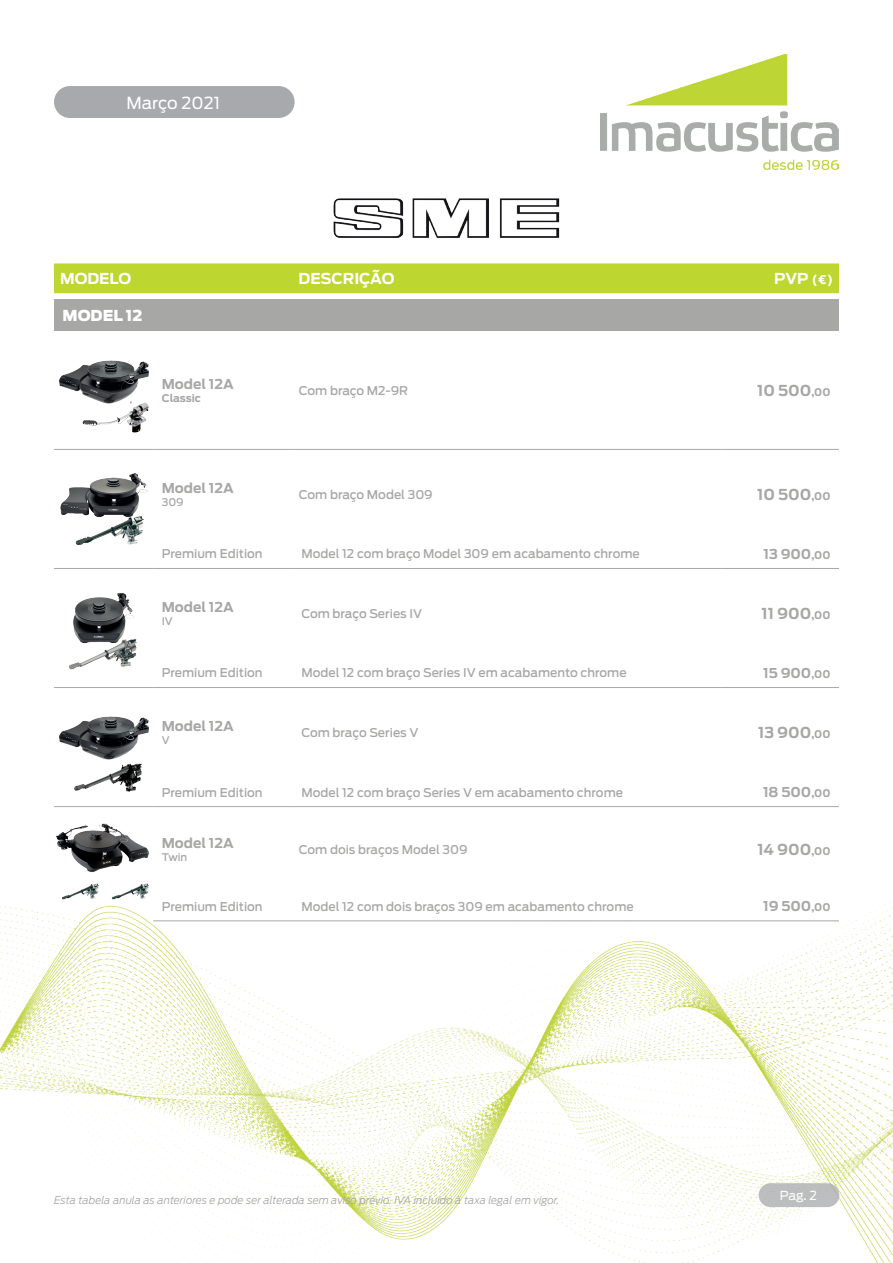
<style>
.page{position:relative;width:893px;height:1263px;background:#fff}
.page>*{position:absolute;margin:0;border:0;box-sizing:border-box;transform-origin:0 0}
.t1{font:16.5px "Antenna";color:#fff}
.t2{font:700 15px "Antenna";color:#a7a8a6}
.t3{font:700 15px "Antenna";color:#fff}
.t4{font:900 15px "Antenna";color:#fff}
.t5{font:700 13.5px "Antenna";color:#a7a8a6}
.t6{font:12.3px "Antenna";color:#fff}
.t7{font:500 12px "Antenna";color:#a7a8a6}
.t8{font:italic 300 10.5px "Antenna";color:#a7a8a6}
.t9{font:500 10.5px "Antenna";color:#a7a8a6}
.t10{font:700 10.5px "Antenna";color:#a7a8a6}
.s1{font-size:12px}
.s2{font-size:10.5px}
</style>
<div class="page">
<img style="left:1px;top:901px;width:892px;height:362px">
<div style="left:54px;top:86px;width:241px;height:32px;background:#a8a9ad;border-radius:16px"></div>
<img style="left:601px;top:54px;width:238px;height:115px">
<div style="left:759px;top:1183px;width:80px;height:24px;background:linear-gradient(to right,#bcbebf,#bcbdbd);border-radius:12px"></div>
<img style="left:333px;top:198px;width:227px;height:40px">
<div style="left:54px;top:263px;width:785px;height:30px;background:#bed630"></div>
<div style="left:54px;top:299px;width:785px;height:31px;background:#a7a8a6"></div>
<hr style="left:54px;top:330px;width:99px;height:1px;background:#a7a8a6">
<hr style="left:153px;top:330px;width:140px;height:1px;background:#a7a8a6">
<hr style="left:293px;top:330px;width:428px;height:1px;background:#a7a8a6">
<hr style="left:54px;top:449px;width:99px;height:1px;background:#a7a8a6">
<hr style="left:153px;top:449px;width:140px;height:1px;background:#a7a8a6">
<hr style="left:293px;top:449px;width:428px;height:1px;background:#a7a8a6">
<hr style="left:54px;top:568px;width:99px;height:1px;background:#a7a8a6">
<hr style="left:153px;top:568px;width:140px;height:1px;background:#a7a8a6">
<hr style="left:293px;top:568px;width:428px;height:1px;background:#a7a8a6">
<hr style="left:54px;top:687px;width:99px;height:1px;background:#a7a8a6">
<hr style="left:153px;top:687px;width:140px;height:1px;background:#a7a8a6">
<hr style="left:293px;top:687px;width:428px;height:1px;background:#a7a8a6">
<hr style="left:721px;top:687px;width:118px;height:1px;background:#a7a8a6">
<hr style="left:54px;top:806px;width:99px;height:1px;background:#a7a8a6">
<hr style="left:153px;top:806px;width:140px;height:1px;background:#a7a8a6">
<hr style="left:293px;top:806px;width:428px;height:1px;background:#a7a8a6">
<hr style="left:721px;top:806px;width:118px;height:1px;background:#a7a8a6">
<hr style="left:721px;top:568px;width:118px;height:1px;background:#a7a8a6">
<hr style="left:721px;top:330px;width:118px;height:1px;background:#a7a8a6">
<hr style="left:721px;top:449px;width:118px;height:1px;background:#a7a8a6">
<hr style="left:153px;top:920px;width:140px;height:1px;background:#a7a8a6">
<hr style="left:293px;top:920px;width:428px;height:1px;background:#a7a8a6">
<hr style="left:721px;top:920px;width:118px;height:1px;background:#a7a8a6">
<img style="left:59px;top:360px;width:90px;height:42px">
<img style="left:82px;top:402px;width:67px;height:31px">
<img style="left:75px;top:521px;width:68px;height:24px">
<img style="left:60px;top:473px;width:88px;height:48px">
<img style="left:68px;top:645px;width:69px;height:25px">
<img style="left:73px;top:593px;width:64px;height:52px">
<img style="left:74px;top:764px;width:68px;height:28px">
<img style="left:59px;top:716px;width:90px;height:48px">
<img style="left:56px;top:823px;width:93px;height:50px">
<img style="left:57px;top:883px;width:47px;height:23px">
<img style="left:107px;top:883px;width:47px;height:23px">
<h1 class="t1" style="left:127px;top:93px;width:95px">Março 2021</h1>
<p class="t3" style="left:60px;top:270px;width:73px">MODELO</p>
<p class="t3" style="left:299px;top:270px;width:97px">DESCRIÇÃO</p>
<p class="t3" style="left:774px;top:270px;width:60px">PVP <span class="s1">(€)</span></p>
<p class="t4" style="left:63px;top:306px;width:82px">MODEL 12</p>
<p class="t5" style="left:162px;top:376px;width:74px">Model 12A</p>
<p class="t10" style="left:162px;top:391px;width:41px">Classic</p>
<p class="t5" style="left:162px;top:480px;width:74px">Model 12A</p>
<p class="t9" style="left:162px;top:496px;width:23px">309</p>
<p class="t7" style="left:299px;top:383px;width:111px">Com braço M2-9R</p>
<p class="t2" style="left:757px;top:381px;width:75px">10 500<span class="s2">,00</span></p>
<p class="t7" style="left:299px;top:487px;width:135px">Com braço Model 309</p>
<p class="t2" style="left:757px;top:486px;width:75px">10 500<span class="s2">,00</span></p>
<p class="t7" style="left:162px;top:547px;width:102px">Premium Edition</p>
<p class="t7" style="left:301px;top:547px;width:340px">Model 12 com braço Model 309 em acabamento chrome</p>
<p class="t5" style="left:763px;top:546px;width:69px">13 900<span class="s2">,00</span></p>
<p class="t5" style="left:162px;top:599px;width:74px">Model 12A</p>
<p class="t9" style="left:162px;top:615px;width:13px">IV</p>
<p class="t7" style="left:301px;top:606px;width:122px">Com braço Series IV</p>
<p class="t2" style="left:762px;top:605px;width:70px">11 900<span class="s2">,00</span></p>
<p class="t7" style="left:162px;top:666px;width:102px">Premium Edition</p>
<p class="t7" style="left:301px;top:666px;width:327px">Model 12 com braço Series IV em acabamento chrome</p>
<p class="t5" style="left:763px;top:665px;width:69px">15 900<span class="s2">,00</span></p>
<p class="t5" style="left:162px;top:718px;width:74px">Model 12A</p>
<p class="t9" style="left:162px;top:734px;width:9px">V</p>
<p class="t7" style="left:301px;top:725px;width:119px">Com braço Series V</p>
<p class="t2" style="left:758px;top:724px;width:74px">13 900<span class="s2">,00</span></p>
<p class="t7" style="left:162px;top:785px;width:102px">Premium Edition</p>
<p class="t7" style="left:301px;top:785px;width:323px">Model 12 com braço Series V em acabamento chrome</p>
<p class="t5" style="left:763px;top:784px;width:69px">18 500<span class="s2">,00</span></p>
<p class="t5" style="left:162px;top:835px;width:74px">Model 12A</p>
<p class="t9" style="left:162px;top:850px;width:27px">Twin</p>
<p class="t7" style="left:299px;top:842px;width:170px">Com dois braços Model 309</p>
<p class="t2" style="left:757px;top:840px;width:74px">14 900<span class="s2">,00</span></p>
<p class="t7" style="left:162px;top:899px;width:102px">Premium Edition</p>
<p class="t7" style="left:301px;top:899px;width:334px">Model 12 com dois braços 309 em acabamento chrome</p>
<p class="t5" style="left:763px;top:898px;width:69px">19 500<span class="s2">,00</span></p>
<p class="t8" style="left:54px;top:1193px;width:507px">Esta tabela anula as anteriores e pode ser alterada sem aviso prévio. IVA incluído à taxa legal em vigor.</p>
<p class="t6" style="left:780px;top:1188px;width:38px">Pag. 2</p>
</div>
